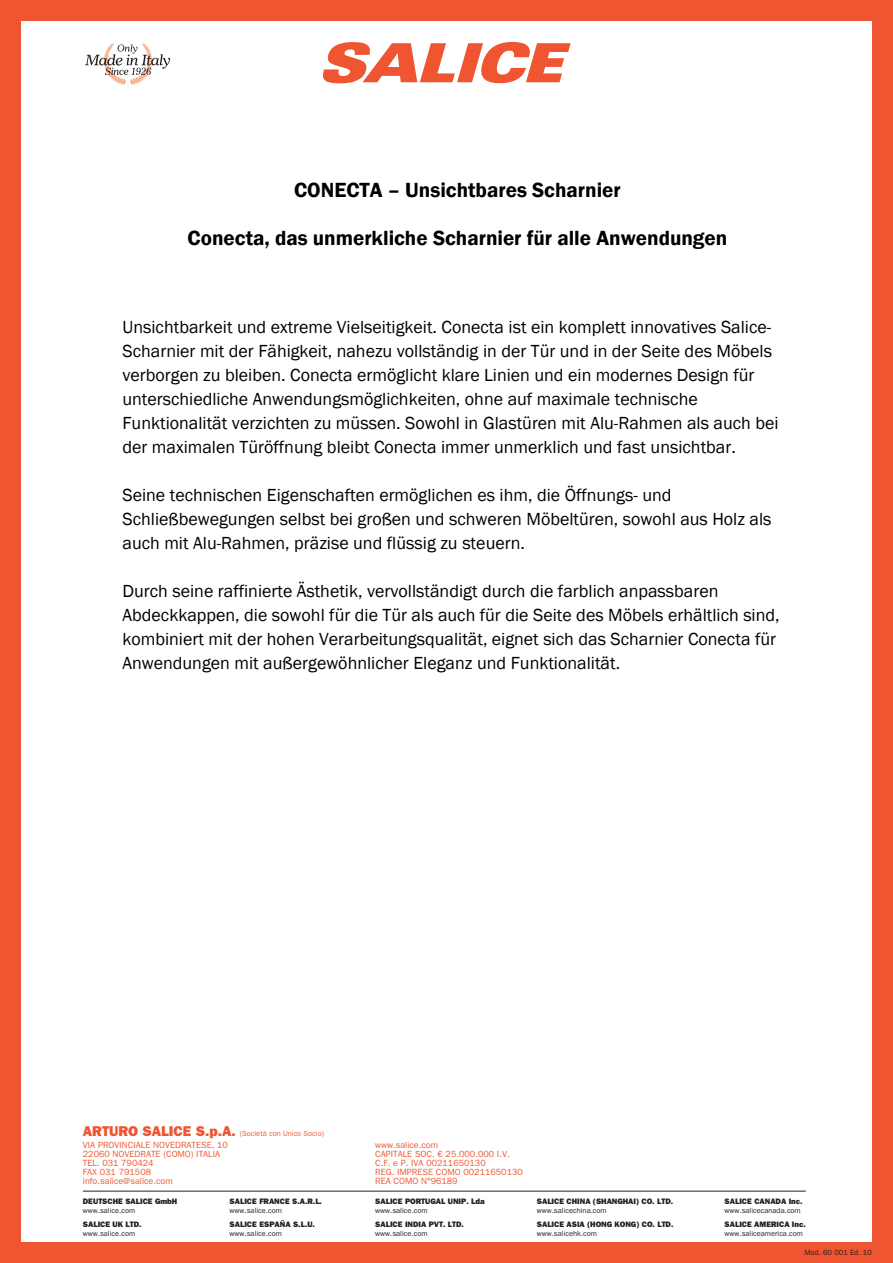
<style>
.page{position:relative;width:893px;height:1263px;background:#f05531}
.page>*{position:absolute;margin:0;border:0;box-sizing:border-box;transform-origin:0 0}
.t1{font:21px "Franklin Gothic Demi";color:#000}
.t2{font:18px/24px "Franklin Gothic";color:#000}
.t3{font:9px/9px "ITC Franklin Gothic Std";color:#f05531}
.t4{font:7.95px "ITC Franklin Gothic Std Hvy";color:#231f20}
.t5{font:7.5px "ITC Franklin Gothic Std";color:#231f20}
.t6{font:7.5px "ITC Franklin Gothic Std";color:#f05531}
.s1{font-family:"ITC Franklin Gothic Std Hvy";font-size:14.25px}
</style>
<div class="page">
<div style="left:21px;top:21px;width:851px;height:1221px;background:#fff"></div>
<hr style="left:83px;top:1191px;width:723px;height:1px;background:#231f20">
<svg style="left:85px;top:43px;width:85px;height:42px"></svg>
<svg style="left:322px;top:42px;width:249px;height:42px"></svg>
<p class="t1" style="left:294px;top:177px;width:328px">CONECTA – Unsichtbares Scharnier</p>
<p class="t1" style="left:188px;top:225px;width:541px">Conecta, das unmerkliche Scharnier für alle Anwendungen</p>
<p class="t2" style="left:122px;top:315px;width:658px">Unsichtbarkeit und extreme Vielseitigkeit. Conecta ist ein komplett innovatives Salice-Scharnier mit der Fähigkeit, nahezu vollständig in der Tür und in der Seite des Möbels verborgen zu bleiben. Conecta ermöglicht klare Linien und ein modernes Design für unterschiedliche Anwendungsmöglichkeiten, ohne auf maximale technische Funktionalität verzichten zu müssen. Sowohl in Glastüren mit Alu-Rahmen als auch bei der maximalen Türöffnung bleibt Conecta immer unmerklich und fast unsichtbar.</p>
<p class="t2" style="left:122px;top:483px;width:650px">Seine technischen Eigenschaften ermöglichen es ihm, die Öffnungs- und<br>Schließbewegungen selbst bei großen und schweren Möbeltüren, sowohl aus Holz als auch mit Alu-Rahmen, präzise und flüssig zu steuern.</p>
<p class="t2" style="left:122px;top:579px;width:659px">Durch seine raffinierte Ästhetik, vervollständigt durch die farblich anpassbaren Abdeckkappen, die sowohl für die Tür als auch für die Seite des Möbels erhältlich sind, kombiniert mit der hohen Verarbeitungsqualität, eignet sich das Scharnier Conecta für Anwendungen mit außergewöhnlicher Eleganz und Funktionalität.</p>
<p class="t6" style="left:83px;top:1129px;width:243px"><span class="s1">ARTURO SALICE S.p.A.</span> (Società con Unico Socio)</p>
<p class="t3" style="left:83px;top:1141px;width:147px">VIA PROVINCIALE NOVEDRATESE, 10<br>22060 NOVEDRATE (COMO) ITALIA<br>TEL. 031 790424<br>FAX 031 791508 info.salice@salice.com</p>
<p class="t3" style="left:375px;top:1141px;width:149px">www.salice.com<br>CAPITALE SOC. € 25.000.000 I.V.<br>C.F. e P. IVA 00211650130<br>REG. IMPRESE COMO 00211650130<br>REA COMO N°96189</p>
<p class="t4" style="left:83px;top:1197px;width:96px">DEUTSCHE SALICE GmbH</p>
<p class="t5" style="left:83px;top:1206px;width:54px">www.salice.com</p>
<p class="t4" style="left:83px;top:1219px;width:60px">SALICE UK LTD.</p>
<p class="t5" style="left:83px;top:1229px;width:54px">www.salice.com</p>
<p class="t4" style="left:230px;top:1197px;width:94px">SALICE FRANCE S.A.R.L.</p>
<p class="t5" style="left:230px;top:1206px;width:54px">www.salice.com</p>
<p class="t4" style="left:230px;top:1219px;width:87px">SALICE ESPAÑA S.L.U.</p>
<p class="t5" style="left:230px;top:1229px;width:54px">www.salice.com</p>
<p class="t4" style="left:375px;top:1197px;width:111px">SALICE PORTUGAL UNIP. Lda</p>
<p class="t5" style="left:375px;top:1206px;width:54px">www.salice.com</p>
<p class="t4" style="left:375px;top:1219px;width:90px">SALICE INDIA PVT. LTD.</p>
<p class="t5" style="left:375px;top:1229px;width:54px">www.salice.com</p>
<p class="t4" style="left:537px;top:1197px;width:138px">SALICE CHINA (SHANGHAI) CO. LTD.</p>
<p class="t5" style="left:537px;top:1206px;width:71px">www.salicechina.com</p>
<p class="t4" style="left:537px;top:1219px;width:138px">SALICE ASIA (HONG KONG) CO. LTD.</p>
<p class="t5" style="left:537px;top:1229px;width:62px">www.salicehk.com</p>
<p class="t4" style="left:725px;top:1197px;width:79px">SALICE CANADA Inc.</p>
<p class="t5" style="left:725px;top:1206px;width:78px">www.salicecanada.com</p>
<p class="t4" style="left:725px;top:1219px;width:83px">SALICE AMERICA Inc.</p>
<p class="t5" style="left:725px;top:1229px;width:80px">www.saliceamerica.com</p>
<p class="t5" style="left:804px;top:1248px;width:69px">Mod. 60 001 Ed. 10</p>
</div>
